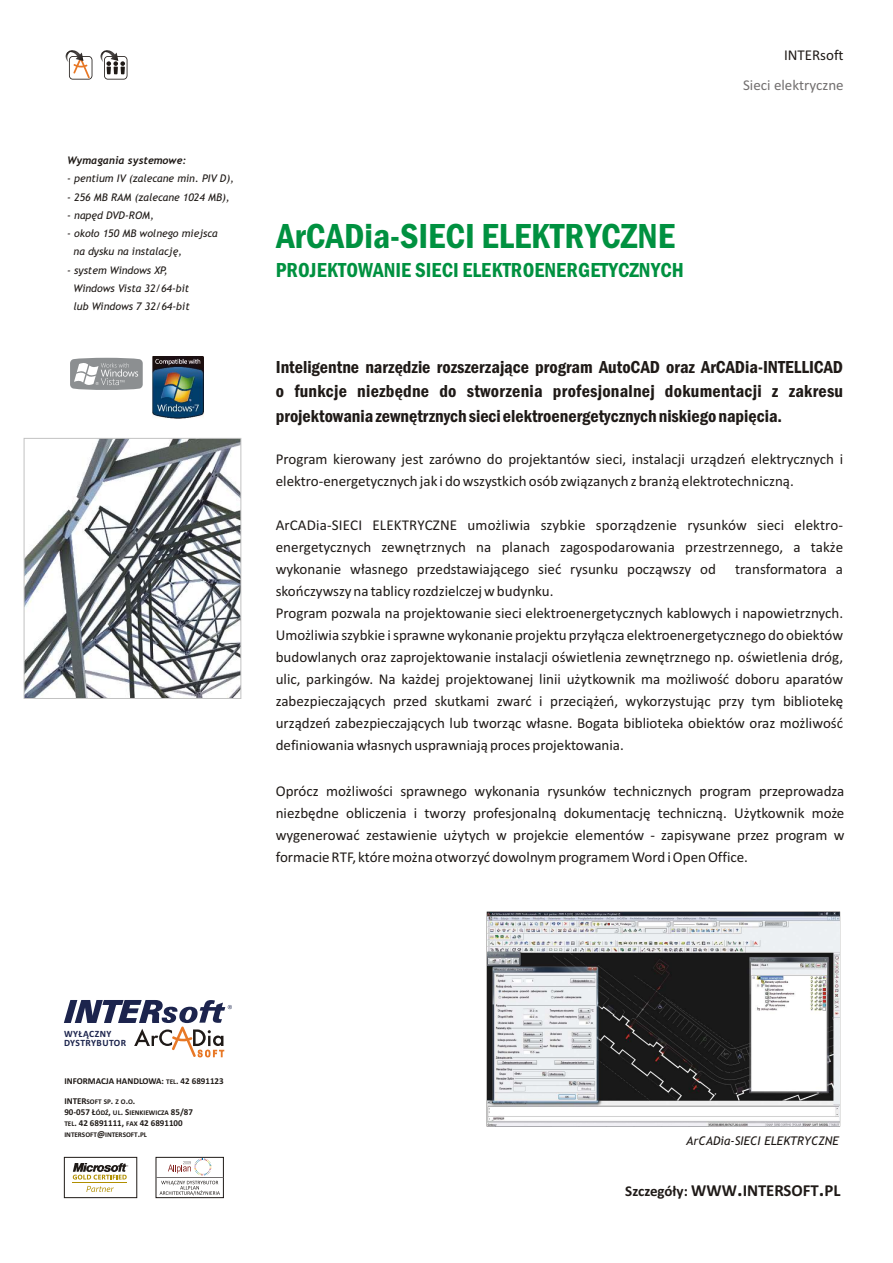
<style>
.page{position:relative;width:893px;height:1263px;background:#fff}
.page>*{position:absolute;margin:0;border:0;box-sizing:border-box;transform-origin:0 0}
.t1{font:600 condensed 36px "Franklin Gothic";color:#009140}
.t2{font:600 condensed 21px "Franklin Gothic";color:#009140}
.t3{font:600 condensed 18px/24.5px "Franklin Gothic";color:#1f1a17;text-align:justify}
.t4{font:700 16.8px "Calibri";color:#1f1a17}
.t5{font:15px/21.9px "Calibri";color:#1f1a17}
.t6{font:15px "Calibri";color:#737070}
.t7{font:italic 12px "Trebuchet MS";color:#1f1a17}
.t8{font:italic 10.5px/18.3px "Trebuchet MS";color:#1f1a17}
.t9{font:italic 700 10.5px "Trebuchet MS";color:#1f1a17}
.t10{font:700 9.6px/9px "Calibri";letter-spacing:.045em;color:#1c244d}
.t11{font:700 9px "Calibri";color:#1f1a17}
.t12{font:700 7.2px/10.9px "Calibri";color:#1f1a17}
.s1{font-size:7.2px}
.s2{font-size:9px}
.s3{font-size:15px}
.s4{font-size:21px}
</style>
<div class="page">
<img style="left:487px;top:912px;width:353px;height:214px">
<img style="left:26px;top:440px;width:213px;height:257px">
<div style="left:24px;top:438px;width:217px;height:261px;border:1px solid #c2c2c2"></div>
<svg style="left:100px;top:50px;width:27px;height:30px"></svg>
<svg style="left:65px;top:50px;width:27px;height:30px"></svg>
<svg style="left:70px;top:358px;width:73px;height:32px;background:#a5a7a9"></svg>
<img style="left:152px;top:356px;width:52px;height:62px">
<svg style="left:64px;top:1000px;width:168px;height:57px"></svg>
<svg style="left:64px;top:1156px;width:74px;height:42px"></svg>
<svg style="left:155px;top:1156px;width:69px;height:42px"></svg>
<p class="t9" style="left:67px;top:156px;width:121px">Wymagania systemowe:</p>
<p class="t8" style="left:67px;top:170px;width:168px">- pentium IV (zalecane min. PIV D),</p>
<p class="t8" style="left:67px;top:189px;width:164px">- 256 MB RAM (zalecane 1024 MB),</p>
<p class="t8" style="left:67px;top:207px;width:88px">- napęd DVD-ROM,</p>
<p class="t8" style="left:74px;top:225px;width:146px;text-indent:-6px">- około 150 MB wolnego miejsca na dysku na instalację,</p>
<p class="t8" style="left:74px;top:262px;width:118px;text-indent:-6px">- system Windows XP,<br>Windows Vista 32/64-bit lub Windows 7 32/64-bit</p>
<h1 class="t1" style="left:276px;top:223px;width:400px">ArCADia-SIECI ELEKTRYCZNE</h1>
<h2 class="t2" style="left:276px;top:262px;width:410px">PROJEKTOWANIE SIECI ELEKTROENERGETYCZNYCH</h2>
<p class="t5" style="left:784px;top:46px;width:61px">INTERsoft</p>
<p class="t6" style="left:743px;top:79px;width:102px">Sieci elektryczne</p>
<p class="t3" style="left:276px;top:356px;width:569px">Inteligentne narzędzie rozszerzające program AutoCAD oraz ArCADia-INTELLICAD o funkcje niezbędne do stworzenia profesjonalnej dokumentacji z zakresu projektowania zewnętrznych sieci elektroenergetycznych niskiego napięcia.</p>
<p class="t5" style="left:276px;top:449px;width:569px">Program kierowany jest zarówno do projektantów sieci, instalacji urządzeń elektrycznych i elektro-energetycznych jak i do wszystkich osób związanych z branżą elektrotechniczną.</p>
<p class="t5" style="left:276px;top:515px;width:569px;text-align:justify">ArCADia-SIECI ELEKTRYCZNE umożliwia szybkie sporządzenie rysunków sieci elektro&shy;energetycznych zewnętrznych na planach zagospodarowania przestrzennego, a także wykonanie własnego przedstawiającego sieć rysunku począwszy od</p>
<p class="t5" style="left:735px;top:559px;width:110px">transformatora a</p>
<p class="t5" style="left:276px;top:581px;width:569px">skończywszy na tablicy rozdzielczej w budynku.<br>Program pozwala na projektowanie sieci elektroenergetycznych kablowych i napowietrznych.<br>Umożliwia szybkie i sprawne wykonanie projektu przyłącza elektroenergetycznego do obiektów budowlanych oraz zaprojektowanie instalacji oświetlenia zewnętrznego np. oświetlenia dróg, ulic, parkingów. Na każdej projektowanej linii użytkownik ma możliwość doboru aparatów zabezpieczających przed skutkami zwarć i przeciążeń, wykorzystując przy tym bibliotekę urządzeń zabezpieczających lub tworząc własne. Bogata biblioteka obiektów oraz możliwość definiowania własnych usprawniają proces projektowania.</p>
<p class="t5" style="left:276px;top:781px;width:570px;text-align:justify">Oprócz możliwości sprawnego wykonania rysunków technicznych program przeprowadza niezbędne obliczenia i tworzy profesjonalną dokumentację techniczną. Użytkownik może wygenerować zestawienie użytych w projekcie elementów - zapisywane przez program w formacie RTF, które można otworzyć dowolnym programem Word i Open Office.</p>
<p class="t10" style="left:64px;top:1030px;width:64px">WYŁĄCZNY<br>DYSTRYBUTOR</p>
<p class="t11" style="left:64px;top:1077px;width:161px">INFORMACJA HANDLOWA: <span class="s1">TEL</span>. 42 6891123</p>
<p class="t12" style="left:64px;top:1096px;width:130px"><span class="s2">INTER</span>SOFT SP<span class="s2">.</span> Z O<span class="s2">.</span>O<span class="s2">.<br>90-057 Ł</span>ÓDŹ<span class="s2">,</span> UL<span class="s2">. S</span>IENKIEWICZA <span class="s2">85/87</span></p>
<p class="t11" style="left:64px;top:1119px;width:120px"><span class="s1">TEL</span>. 42 6891111, <span class="s1">FAX</span> 42 6891100</p>
<p class="t12" style="left:64px;top:1129px;width:84px">INTERSOFT<span class="s2">@</span>INTERSOFT<span class="s2">.</span>PL</p>
<p class="t7" style="left:686px;top:1136px;width:154px">ArCADia-SIECI ELEKTRYCZNE</p>
<p class="t4" style="left:625px;top:1183px;width:217px"><span class="s3">Szczegóły:</span> WWW<span class="s4">.</span>INTERSOFT<span class="s4">.</span>PL</p>
</div>
